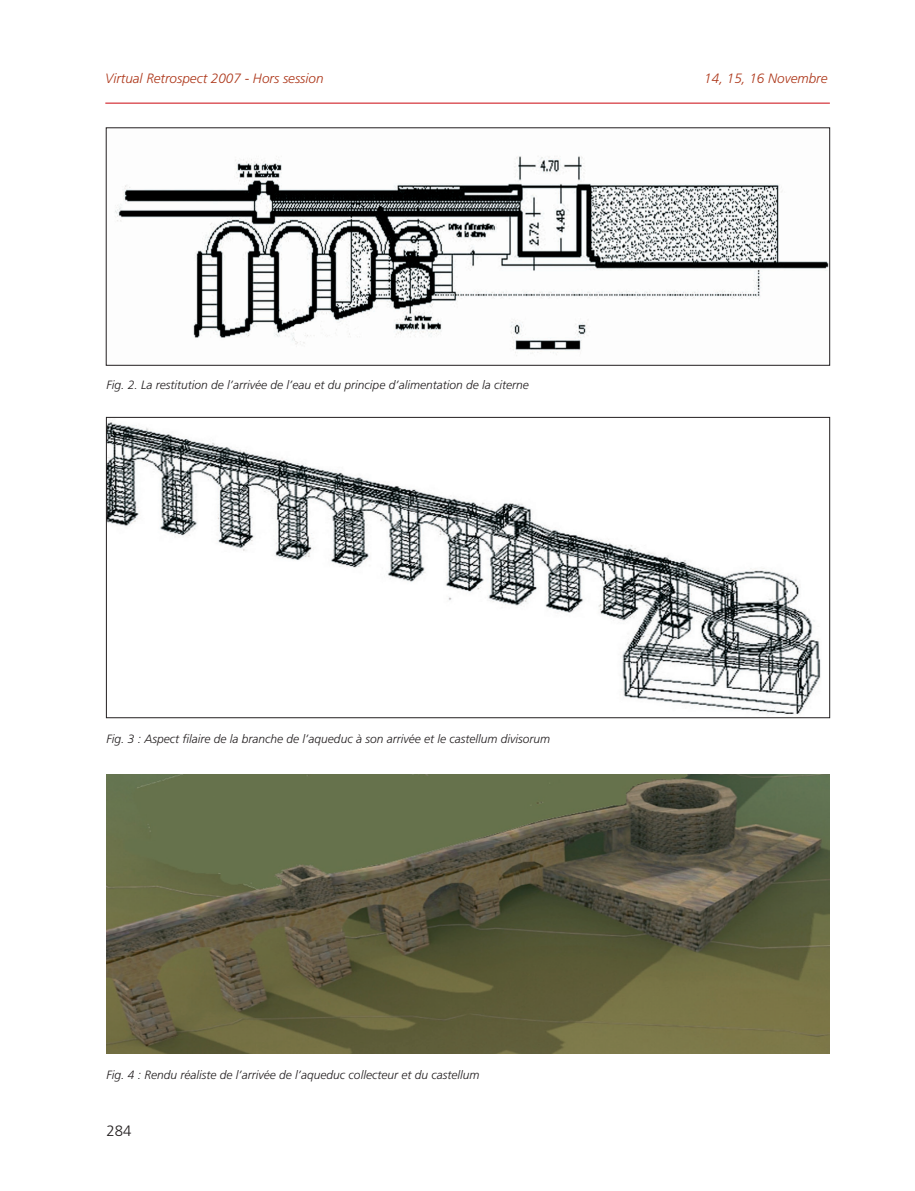
<style>
.page{position:relative;width:915px;height:1191px;background:#fff}
.page>*{position:absolute;margin:0;border:0;box-sizing:border-box;transform-origin:0 0}
.t1{font:300 15px "Frutiger";color:#231f20}
.t2{font:italic 300 13.5px "Frutiger";color:#ad371a}
.légende{font:italic 300 12px "Frutiger";color:#231f20}
</style>
<div class="page">
<hr style="left:105px;top:103px;width:724px;height:1px;background:#d1232a">
<img style="left:106px;top:774px;width:723px;height:279px">
<img style="left:115px;top:156px;width:712px;height:200px">
<img style="left:108px;top:420px;width:713px;height:295px">
<p class="t2" style="left:105px;top:70px;width:220px">Virtual Retrospect 2007 - Hors session</p>
<p class="t2" style="left:704px;top:70px;width:125px">14, 15, 16 Novembre</p>
<p class="légende" style="left:106px;top:378px;width:424px">Fig. 2. La restitution de l’arrivée de l’eau et du principe d’alimentation de la citerne</p>
<p class="légende" style="left:106px;top:731px;width:445px">Fig. 3 : Aspect filaire de la branche de l’aqueduc à son arrivée et le castellum divisorum</p>
<p class="légende" style="left:106px;top:1067px;width:374px">Fig. 4 : Rendu réaliste de l’arrivée de l’aqueduc collecteur et du castellum</p>
<p class="t1" style="left:106px;top:1122px;width:27px">284</p>
</div>
